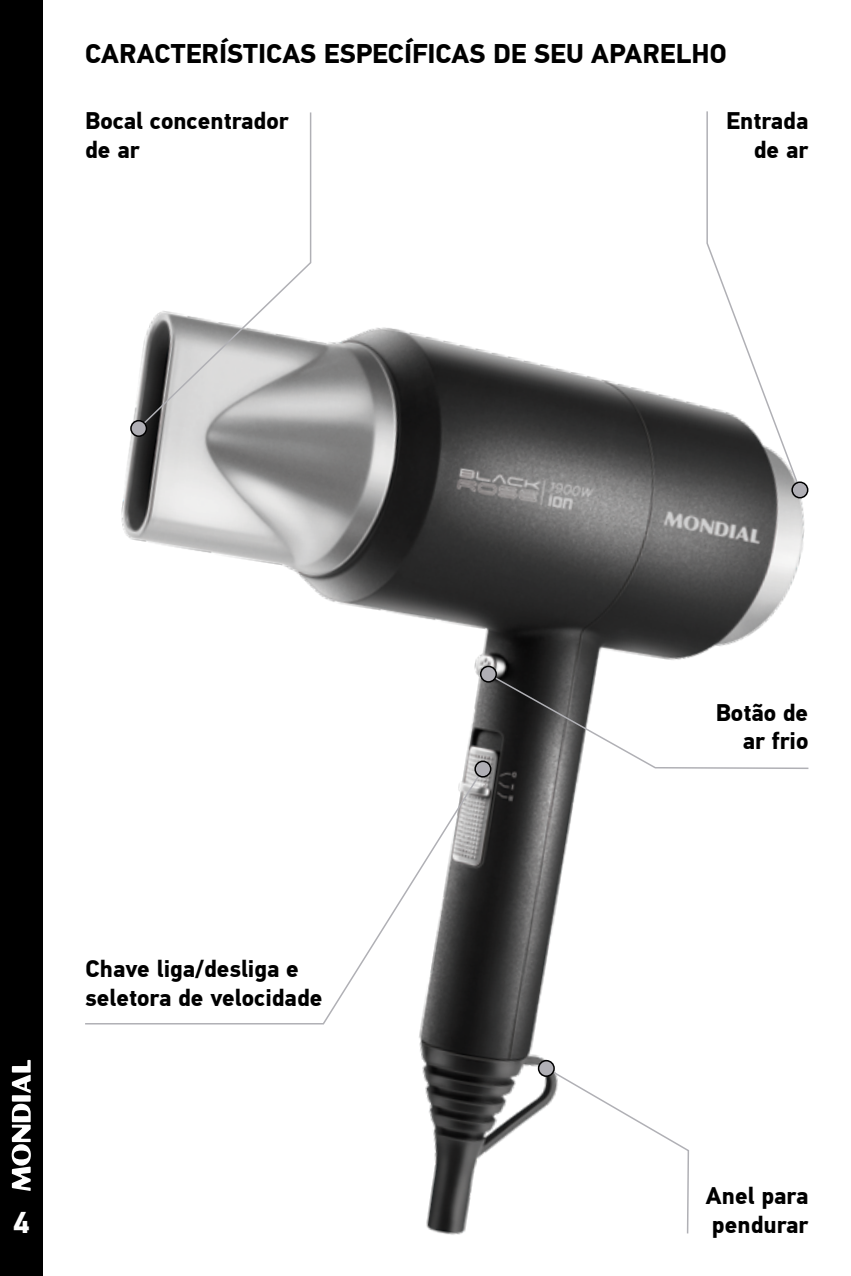
<style>
.page{position:relative;width:851px;height:1276px;background:#fff}
.page>*{position:absolute;margin:0;border:0;box-sizing:border-box;transform-origin:0 0}
.t1{font:700 30px "PF Din Text Pro";color:#fff}
.t2{font:700 27px "PF Din Text Pro";color:#000}
.t3{font:700 24px/28.8px "PF Din Text Pro";color:#000}
</style>
<div class="page">
<div style="left:0;top:0;width:43px;height:1276px;background:#000"></div>
<img style="left:11px;top:327px;width:798px;height:908px">
<svg style="left:544px;top:1066px;width:145px;height:169px"></svg>
<div style="left:538px;top:1060px;width:16px;height:16px;background:#b0afb5;border-radius:50%"></div>
<div style="left:537px;top:1060px;width:17px;height:17px;border:2px solid #000;border-radius:50%"></div>
<svg style="left:84px;top:767px;width:401px;height:258px"></svg>
<div style="left:475px;top:761px;width:15px;height:16px;background:#b0afb5;border-radius:50%"></div>
<div style="left:474px;top:760px;width:17px;height:17px;border:2px solid #000;border-radius:50%"></div>
<svg style="left:486px;top:672px;width:323px;height:98px"></svg>
<div style="left:480px;top:666px;width:16px;height:16px;background:#b0afb5;border-radius:50%"></div>
<div style="left:480px;top:665px;width:17px;height:17px;border:2px solid #000;border-radius:50%"></div>
<svg style="left:705px;top:111px;width:96px;height:381px"></svg>
<div style="left:792px;top:482px;width:15px;height:16px;background:#b0afb5;border-radius:50%"></div>
<div style="left:791px;top:481px;width:17px;height:17px;border:2px solid #000;border-radius:50%"></div>
<svg style="left:136px;top:112px;width:176px;height:318px"></svg>
<div style="left:131px;top:421px;width:15px;height:15px;background:#b0afb5;border-radius:50%"></div>
<div style="left:130px;top:420px;width:17px;height:17px;border:2px solid #000;border-radius:50%"></div>
<p class="t2" style="left:85px;top:37px;width:643px">CARACTERÍSTICAS ESPECÍFICAS DE SEU APARELHO</p>
<p class="t3" style="left:85px;top:107px;width:205px">Bocal concentrador de ar</p>
<p class="t3" style="left:726px;top:107px;width:84px;text-align:right">Entrada de ar</p>
<p class="t3" style="left:85px;top:955px;width:238px">Chave liga/desliga e seletora de velocidade</p>
<p class="t1" style="left:13px;top:1204px;width:18px">4</p>
<p class="t3" style="left:715px;top:698px;width:94px;text-align:right">Botão de ar frio</p>
<p class="t3" style="left:705px;top:1181px;width:104px">Anel para pendurar</p>
</div>
